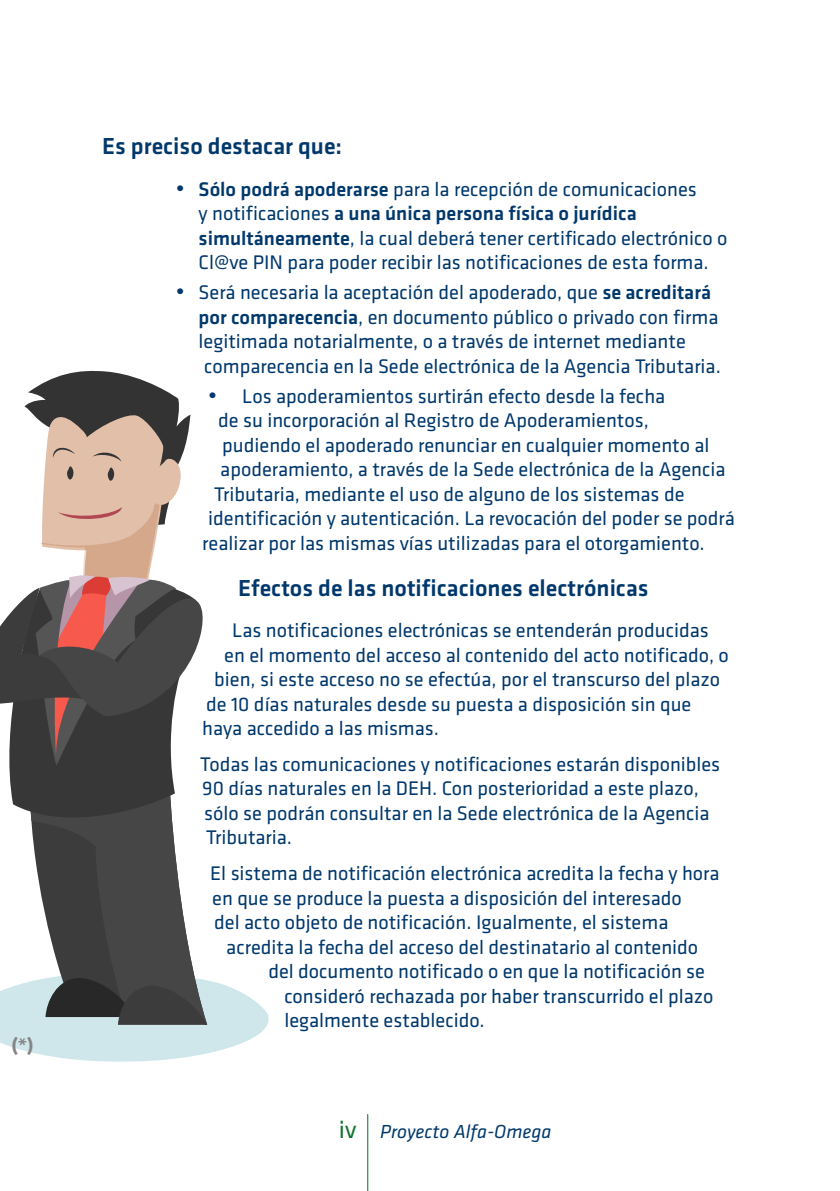
<style>
.page{position:relative;width:840px;height:1191px;background:#fff}
.page>*{position:absolute;margin:0;border:0;box-sizing:border-box;transform-origin:0 0}
.t1{font:500 24px "Klavika";color:#00386c}
.t2{font:20.4px/24.4px "Klavika";color:#00386c}
.t3{font:700 20px "Klavika";color:#858585}
.t4{font:italic 19.6px "Klavika";color:#00386c}
.s1{font-size:24px}
.s2{font-weight:500}
.s3{font-style:normal;font-size:25.2px;color:#0e742d}
</style>
<div class="page">
<hr style="left:367px;top:1114px;width:1px;height:77px;background:#0e742d">
<svg style="left:32px;top:827px;width:162px;height:145px;background:#5d5d5d"></svg>
<svg style="left:0;top:972px;width:268px;height:89px"></svg>
<svg style="left:9px;top:765px;width:166px;height:62px;background:#474747"></svg>
<svg style="left:0;top:370px;width:203px;height:395px"></svg>
<p class="t3" style="left:11px;top:1031px;width:24px">(*)</p>
<p class="t1" style="left:102px;top:130px;width:241px">Es preciso destacar que:</p>
<p class="t2" style="left:198px;top:176px;width:530px;text-indent:-23px"><span class="s1">•</span> <span class="s2">Sólo podrá apoderarse</span> para la recepción de comunicaciones<br>y notificaciones <span class="s2">a una única persona física o jurídica simultáneamente</span>, la cual deberá tener certificado electrónico o Cl@ve PIN para poder recibir las notificaciones de esta forma.</p>
<p class="t2" style="left:198px;top:280px;width:523px;text-indent:-23px"><span class="s1">•</span> Será necesaria la aceptación del apoderado, que <span class="s2">se acreditará por comparecencia</span>, en documento público o privado con firma legitimada notarialmente, o a través de internet mediante comparecencia en la Sede electrónica de la Agencia Tributaria.</p>
<p class="t2" style="left:208px;top:383px;width:458px"><span class="s1">•</span> Los apoderamientos surtirán efecto desde la fecha</p>
<p class="t2" style="left:218px;top:408px;width:432px">de su incorporación al Registro de Apoderamientos,</p>
<p class="t2" style="left:222px;top:432px;width:488px">pudiendo el apoderado renunciar en cualquier momento al</p>
<p class="t2" style="left:220px;top:457px;width:506px">apoderamiento, a través de la Sede electrónica de la Agencia</p>
<p class="t2" style="left:214px;top:481px;width:471px">Tributaria, mediante el uso de alguno de los sistemas de</p>
<p class="t2" style="left:208px;top:506px;width:527px">identificación y autenticación. La revocación del poder se podrá</p>
<p class="t2" style="left:202px;top:530px;width:503px">realizar por las mismas vías utilizadas para el otorgamiento.</p>
<p class="t1" style="left:238px;top:571px;width:411px">Efectos de las notificaciones electrónicas</p>
<p class="t2" style="left:232px;top:617px;width:478px">Las notificaciones electrónicas se entenderán producidas</p>
<p class="t2" style="left:224px;top:642px;width:506px">en el momento del acceso al contenido del acto notificado, o</p>
<p class="t2" style="left:214px;top:666px;width:507px">bien, si este acceso no se efectúa, por el transcurso del plazo</p>
<p class="t2" style="left:206px;top:691px;width:486px">de 10 días naturales desde su puesta a disposición sin que</p>
<p class="t2" style="left:202px;top:715px;width:238px">haya accedido a las mismas.</p>
<p class="t2" style="left:200px;top:751px;width:521px">Todas las comunicaciones y notificaciones estarán disponibles 90 días naturales en la DEH. Con posterioridad a este plazo, sólo se podrán consultar en la Sede electrónica de la Agencia Tributaria.</p>
<p class="t2" style="left:210px;top:860px;width:510px">El sistema de notificación electrónica acredita la fecha y hora en que se produce la puesta a disposición del interesado<br>del acto objeto de notificación. Igualmente, el sistema</p>
<p class="t2" style="left:226px;top:934px;width:473px">acredita la fecha del acceso del destinatario al contenido</p>
<p class="t2" style="left:268px;top:958px;width:438px">del documento notificado o en que la notificación se</p>
<p class="t2" style="left:284px;top:983px;width:430px">consideró rechazada por haber transcurrido el plazo</p>
<p class="t2" style="left:284px;top:1007px;width:202px">legalmente establecido.</p>
<p class="t4" style="left:339px;top:1118px;width:214px"><span class="s3">iv</span> Proyecto Alfa-Omega</p>
</div>
